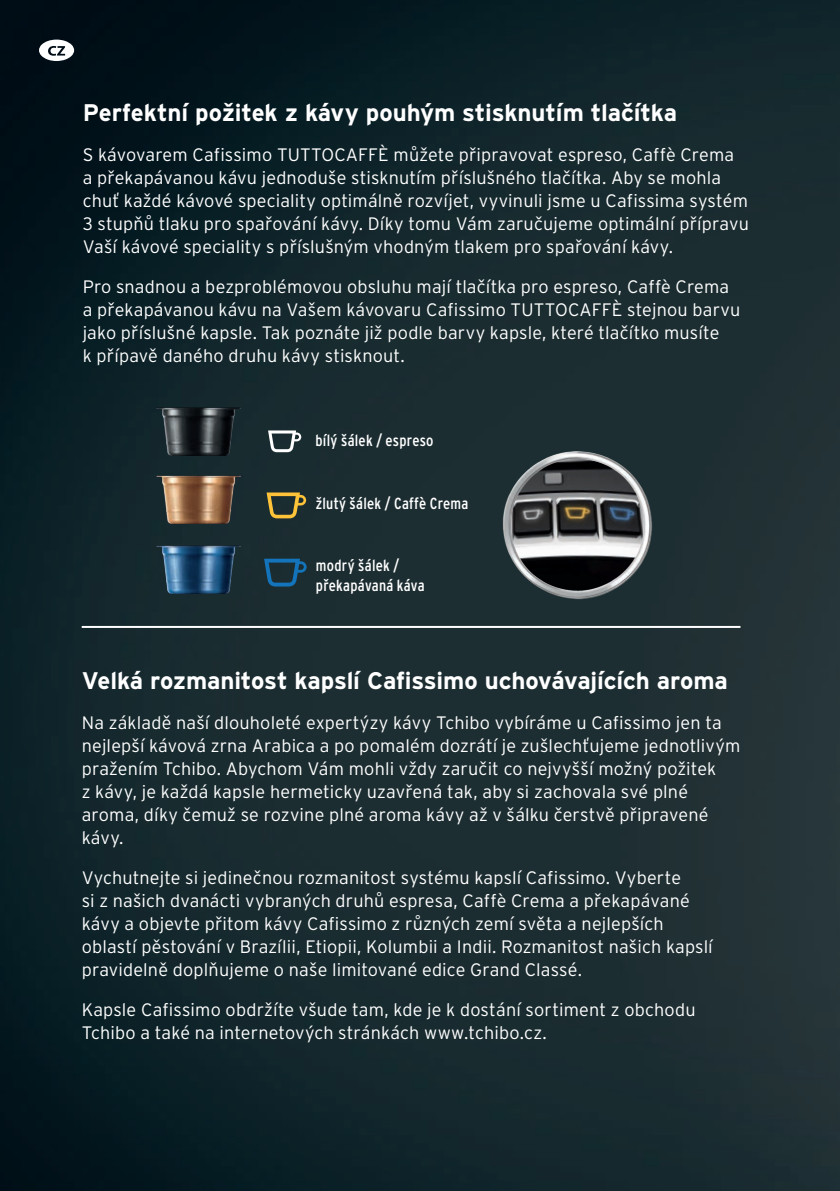
<style>
.page{position:relative;width:840px;height:1191px;background:#fff}
.page>*{position:absolute;margin:0;border:0;box-sizing:border-box;transform-origin:0 0}
.t1{font:700 24px "Interstate OT";letter-spacing:-.005em;color:#fff}
.t2{font:300 18px/23px "Interstate OT";letter-spacing:.01em;color:#fff}
.t3{font:condensed 16px/20px "Interstate OT";letter-spacing:.015em;color:#fff}
</style>
<div class="page">
<img style="left:0;top:0;width:839px;height:1191px">
<img style="left:156px;top:407px;width:84px;height:49px">
<img style="left:156px;top:545px;width:85px;height:49px">
<img style="left:156px;top:476px;width:85px;height:48px">
<svg style="left:264px;top:558px;width:42px;height:28px"></svg>
<svg style="left:266px;top:492px;width:40px;height:26px"></svg>
<svg style="left:268px;top:430px;width:33px;height:22px"></svg>
<img style="left:500px;top:448px;width:152px;height:152px">
<hr style="left:82px;top:626px;width:658px;height:2px;background:#fff">
<svg style="left:39px;top:40px;width:35px;height:21px"></svg>
<h1 class="t1" style="left:83px;top:98px;width:595px">Perfektní požitek z kávy pouhým stisknutím tlačítka</h1>
<p class="t2" style="left:83px;top:143px;width:667px">S kávovarem Cafissimo TUTTOCAFFÈ můžete připravovat espreso, Caffè Crema<br>a překapávanou kávu jednoduše stisknutím příslušného tlačítka. Aby se mohla chuť každé kávové speciality optimálně rozvíjet, vyvinuli jsme u Cafissima systém 3 stupňů tlaku pro spařování kávy. Díky tomu Vám zaručujeme optimální přípravu Vaší kávové speciality s příslušným vhodným tlakem pro spařování kávy.</p>
<p class="t2" style="left:83px;top:276px;width:658px">Pro snadnou a bezproblémovou obsluhu mají tlačítka pro espreso, Caffè Crema a překapávanou kávu na Vašem kávovaru Cafissimo TUTTOCAFFÈ stejnou barvu jako příslušné kapsle. Tak poznáte již podle barvy kapsle, které tlačítko musíte<br>k přípavě daného druhu kávy stisknout.</p>
<p class="t3" style="left:315px;top:430px;width:119px">bílý šálek / espreso</p>
<p class="t3" style="left:316px;top:493px;width:154px">žlutý šálek / Caffè Crema</p>
<p class="t3" style="left:316px;top:555px;width:110px">modrý šálek / překapávaná káva</p>
<h1 class="t1" style="left:82px;top:666px;width:647px">Velká rozmanitost kapslí Cafissimo uchovávajících aroma</h1>
<p class="t2" style="left:82px;top:711px;width:659px">Na základě naší dlouholeté expertýzy kávy Tchibo vybíráme u Cafissimo jen ta nejlepší kávová zrna Arabica a po pomalém dozrátí je zušlechťujeme jednotlivým pražením Tchibo. Abychom Vám mohli vždy zaručit co nejvyšší možný požitek<br>z kávy, je každá kapsle hermeticky uzavřená tak, aby si zachovala své plné aroma, díky čemuž se rozvine plné aroma kávy až v šálku čerstvě připravené kávy.</p>
<p class="t2" style="left:82px;top:866px;width:632px">Vychutnejte si jedinečnou rozmanitost systému kapslí Cafissimo. Vyberte<br>si z našich dvanácti vybraných druhů espresa, Caffè Crema a překapávané kávy a objevte přitom kávy Cafissimo z různých zemí světa a nejlepších oblastí pěstování v Brazílii, Etiopii, Kolumbii a Indii. Rozmanitost našich kapslí pravidelně doplňujeme o naše limitované edice Grand Classé.</p>
<p class="t2" style="left:82px;top:998px;width:615px">Kapsle Cafissimo obdržíte všude tam, kde je k dostání sortiment z obchodu<br>Tchibo a také na internetových stránkách www.tchibo.cz.</p>
</div>
